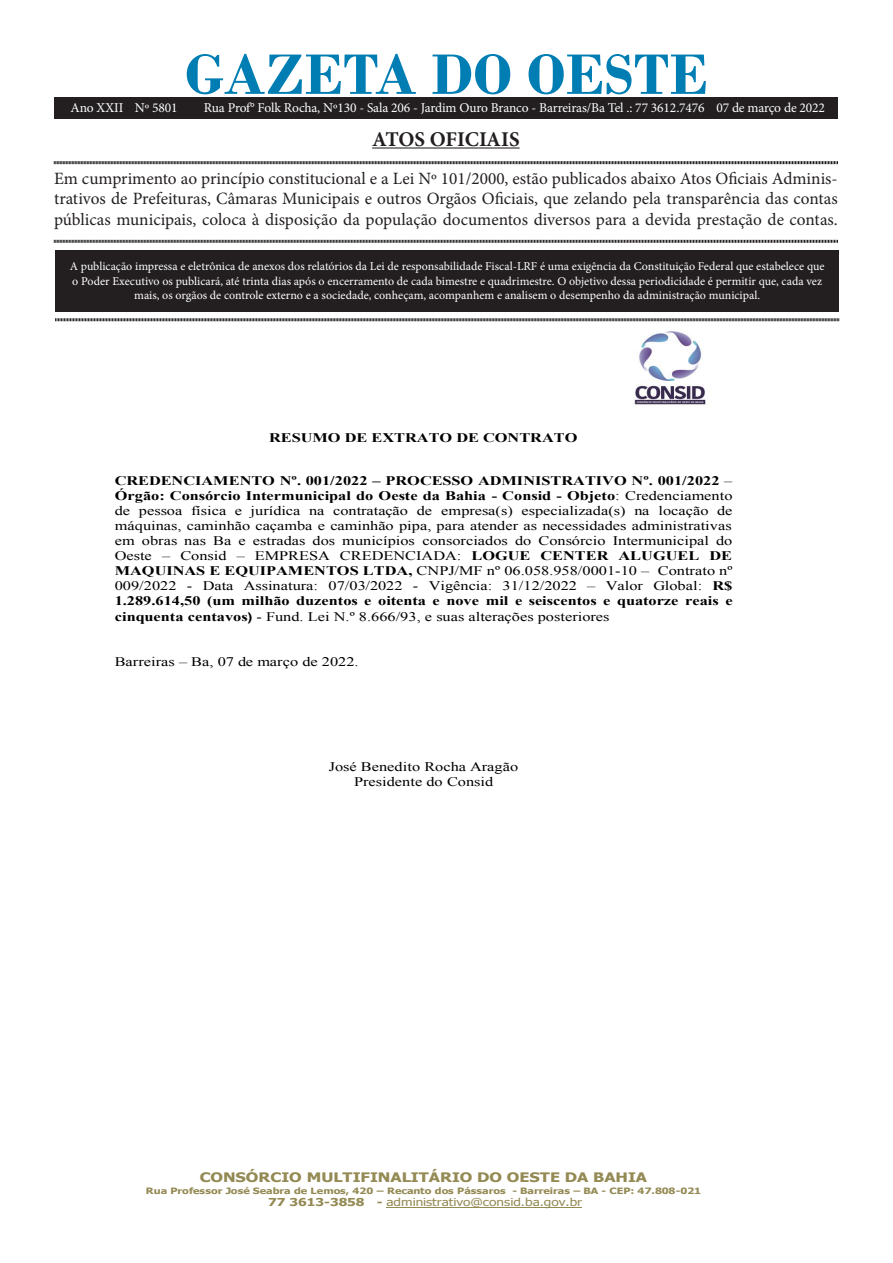
<style>
.page{position:relative;width:893px;height:1263px;background:#fff}
.page>*{position:absolute;margin:0;border:0;box-sizing:border-box;transform-origin:0 0}
.t1{font:700 60px "Bodoni";color:#007eb4}
.t2{font:700 21px "Minion Pro";letter-spacing:-.005em;color:#231f20}
.t3{font:17.25px/20.7px "Minion Pro";color:#231f20;text-align:justify}
.t4{font:13.5px "Minion Pro";letter-spacing:-.01em;color:#fff}
.t5{font:13.05px/15px "Times New Roman";color:#000;text-align:justify;scale:1.25 1}
.t6{font:700 13.05px "Tahoma";color:#948a54;scale:1.25 1}
.t7{font:700 13.05px "Times New Roman";color:#000;scale:1.25 1}
.t8{font:12px/14.4px "Minion Pro";color:#fff;text-align:center}
.t9{font:10.95px "Tahoma";color:#948a54;scale:1.25 1}
.t10{font:700 8.7px "Tahoma";color:#948a54;scale:1.25 1}
.s1{font-weight:700}
.s2{font-family:"Arial";font-weight:700;font-size:12px}
</style>
<div class="page">
<div style="left:55px;top:250px;width:784px;height:61px;background:#231f20"></div>
<hr style="left:372px;top:147px;width:148px;height:2px;background:#231f20">
<svg style="left:54px;top:161px;width:784px;height:4px;background:#908e8e"></svg>
<svg style="left:54px;top:239px;width:784px;height:4px;background:#908e8e"></svg>
<svg style="left:55px;top:318px;width:784px;height:4px;background:#908e8e"></svg>
<div style="left:54px;top:98px;width:784px;height:20px;background:#231f20"></div>
<hr style="left:387px;top:1207px;width:195px;height:1px;background:#948a54">
<img style="left:634px;top:331px;width:72px;height:74px">
<p class="t1" style="left:185px;top:39px;width:525px">GAZETA DO OESTE</p>
<p class="t2" style="left:372px;top:124px;width:149px">ATOS OFICIAIS</p>
<p class="t3" style="left:54px;top:168px;width:785px">Em cumprimento ao princípio constitucional e a Lei Nº 101/2000, estão publicados abaixo Atos Oficiais Adminis&shy;trativos de Prefeituras, Câmaras Municipais e outros Orgãos Oficiais, que zelando pela transparência das contas públicas municipais, coloca à disposição da população documentos diversos para a devida prestação de contas.</p>
<p class="t8" style="left:70px;top:259px;width:756px">A publicação impressa e eletrônica de anexos dos relatórios da Lei de responsabilidade Fiscal-LRF é uma exigência da Constituição Federal que estabelece que o Poder Executivo os publicará, até trinta dias após o encerramento de cada bimestre e quadrimestre. O objetivo dessa periodicidade é permitir que, cada vez mais, os orgãos de controle externo e a sociedade, conheçam, acompanhem e analisem o desempenho da administração municipal.</p>
<p class="t4" style="left:71px;top:98px;width:109px">Ano XXII Nº 5801</p>
<p class="t4" style="left:204px;top:98px;width:623px">Rua Prof° Folk Rocha, Nº130 - Sala 206 - Jardim Ouro Branco - Barreiras/Ba Tel .: 77 3612.7476 07 de março de 2022</p>
<p class="t7" style="left:269px;top:428px;width:248px">RESUMO DE EXTRATO DE CONTRATO</p>
<p class="t5" style="left:115px;top:473px;width:496px"><span class="s1">CREDENCIAMENTO Nº. 001/2022 – PROCESSO ADMINISTRATIVO Nº. 001/2022</span> – <span class="s1">Órgão: Consórcio Intermunicipal do Oeste da Bahia - Consid - Objeto</span>: Credenciamento de pessoa física e jurídica na contratação de empresa(s) especializada(s) na locação de máquinas, caminhão caçamba e caminhão pipa, para atender as necessidades administrativas em obras nas Ba e estradas dos municípios consorciados do Consórcio Intermunicipal do Oeste – Consid – EMPRESA CREDENCIADA: <span class="s1">LOGUE CENTER ALUGUEL DE MAQUINAS E EQUIPAMENTOS LTDA,</span> CNPJ/MF nº 06.058.958/0001-10 – Contrato nº 009/2022 - Data Assinatura: 07/03/2022 - Vigência: 31/12/2022 – Valor Global: <span class="s1">R$ 1.289.614,50 (um milhão duzentos e oitenta e nove mil e seiscentos e quatorze reais e cinquenta centavos</span><span class="s2">)</span> - Fund. Lei N.º 8.666/93, e suas alterações posteriores</p>
<p class="t5" style="left:115px;top:654px;width:197px">Barreiras – Ba, 07 de março de 2022.</p>
<p class="t5" style="left:329px;top:759px;width:153px;text-align:center">José Benedito Rocha Aragão<br>Presidente do Consid</p>
<p class="t6" style="left:200px;top:1168px;width:359px">CONSÓRCIO MULTIFINALITÁRIO DO OESTE DA BAHIA</p>
<p class="t10" style="left:146px;top:1184px;width:446px">Rua Professor José Seabra de Lemos, 420 – Recanto dos Pássaros - Barreiras – BA - CEP: 47.808-021</p>
<p class="t9" style="left:268px;top:1195px;width:253px"><span class="s1">77 3613-3858 -</span> administrativo@consid.ba.gov.br</p>
</div>
